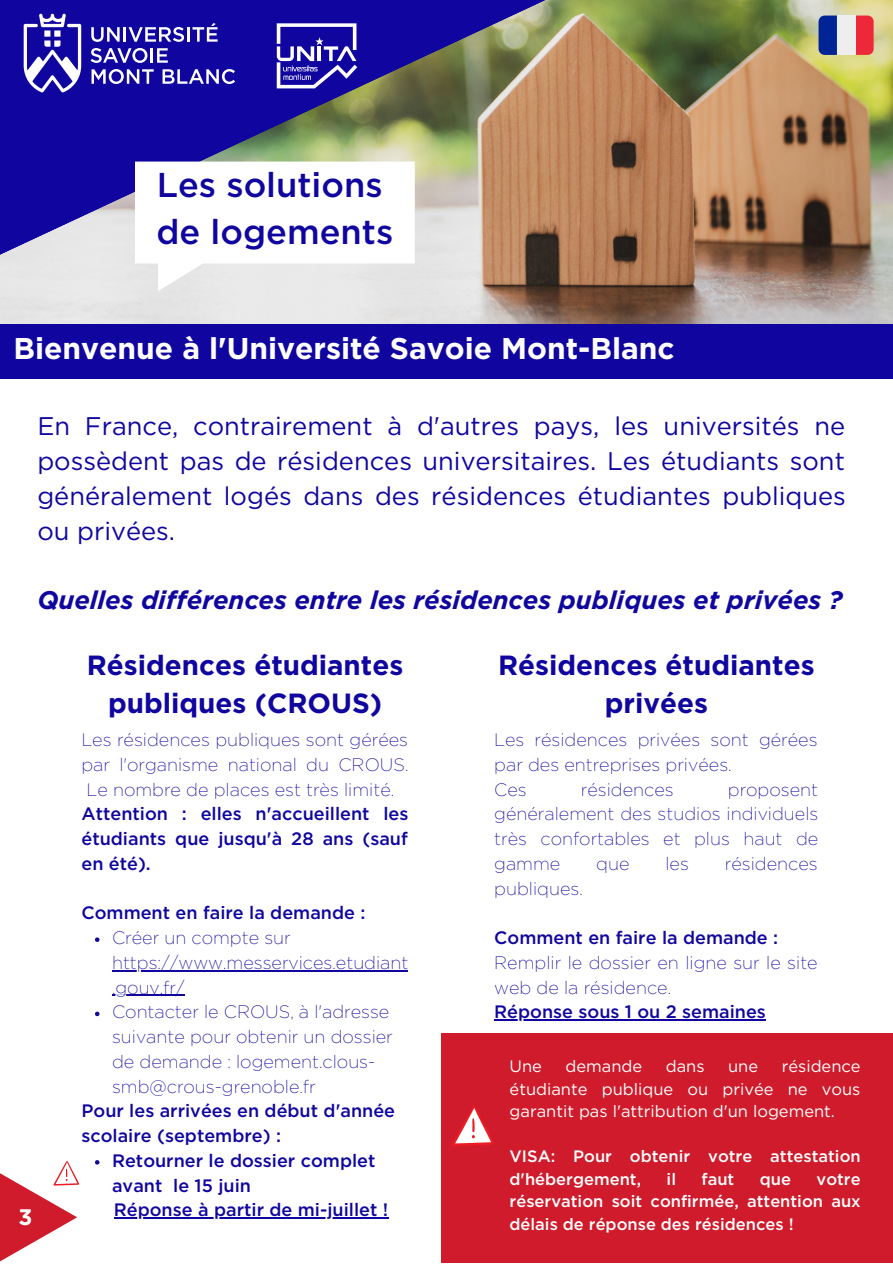
<style>
.page{position:relative;width:893px;height:1264px;background:#fff}
.page>*{position:absolute;margin:0;border:0;box-sizing:border-box;transform-origin:0 0}
.t1{font:500 34.35px "Gotham";color:#10069f}
.t2{font:700 30px "Gotham";color:#fff}
.t3{font:700 27.75px "Gotham";color:#10069f}
.t4{font:25.5px/34.8px "Gotham";color:#10069f;text-align:justify}
.t5{font:italic 700 25.5px "Gotham";color:#10069f}
.t6{font:700 22.5px "Gotham";color:#fff}
.t7{font:200 18px/24.8px "Gotham";color:#10069f}
.t8{font:500 18px/24.8px "Gotham";color:#10069f}
.t9{font:500 16.5px/22.5px "Gotham";color:#fff}
.t10{font:16.5px/22.5px "Gotham";color:#fff;text-align:justify}
</style>
<div class="page">
<img style="left:0;top:0;width:892px;height:324px">
<svg style="left:0;top:0;width:580px;height:258px;background:#5e528c"></svg>
<div style="left:0;top:324px;width:892px;height:54px;background:#10069f"></div>
<svg style="left:135px;top:161px;width:280px;height:130px"></svg>
<svg style="left:855px;top:16px;width:18px;height:39px"></svg>
<svg style="left:818px;top:16px;width:18px;height:39px"></svg>
<div style="left:836px;top:16px;width:19px;height:39px;background:#eee"></div>
<svg style="left:95px;top:937px;width:4px;height:4px"></svg>
<hr style="left:112px;top:970px;width:296px;height:1px;background:#10069f">
<hr style="left:112px;top:994px;width:72px;height:1px;background:#10069f">
<svg style="left:95px;top:1011px;width:4px;height:5px"></svg>
<svg style="left:95px;top:1160px;width:4px;height:4px"></svg>
<hr style="left:114px;top:1217px;width:274px;height:1px;background:#10069f">
<hr style="left:494px;top:1019px;width:271px;height:1px;background:#10069f">
<div style="left:441px;top:1033px;width:451px;height:229px;background:#cf1b2b"></div>
<svg style="left:452px;top:1106px;width:42px;height:39px"></svg>
<svg style="left:91px;top:27px;width:29px;height:15px"></svg>
<hr style="left:123px;top:27px;width:3px;height:15px;background:#fff">
<svg style="left:129px;top:27px;width:55px;height:15px"></svg>
<hr style="left:187px;top:27px;width:3px;height:15px;background:#fff">
<svg style="left:192px;top:23px;width:25px;height:19px"></svg>
<svg style="left:91px;top:48px;width:77px;height:15px"></svg>
<svg style="left:91px;top:69px;width:63px;height:15px"></svg>
<svg style="left:162px;top:69px;width:73px;height:15px"></svg>
<svg style="left:24px;top:14px;width:57px;height:78px"></svg>
<svg style="left:277px;top:23px;width:80px;height:65px"></svg>
<svg style="left:0;top:1161px;width:79px;height:101px"></svg>
<p class="t1" style="left:157px;top:169px;width:227px">Les solutions</p>
<p class="t1" style="left:156px;top:217px;width:238px">de logements</p>
<p class="t2" style="left:13px;top:335px;width:662px">Bienvenue à l'Université Savoie Mont-Blanc</p>
<p class="t4" style="left:37px;top:410px;width:809px">En France, contrairement à d'autres pays, les universités ne possèdent pas de résidences universitaires. Les étudiants sont généralement logés dans des résidences étudiantes publiques ou privées.</p>
<p class="t5" style="left:37px;top:589px;width:806px">Quelles différences entre les résidences publiques et privées ?</p>
<p class="t3" style="left:498px;top:652px;width:318px">Résidences étudiantes</p>
<p class="t3" style="left:604px;top:691px;width:105px">privées</p>
<p class="t7" style="left:494px;top:727px;width:325px">Les résidences privées sont gérées par des entreprises privées.</p>
<p class="t7" style="left:494px;top:777px;width:34px">Ces</p>
<p class="t7" style="left:581px;top:777px;width:94px">résidences</p>
<p class="t3" style="left:87px;top:652px;width:318px">Résidences étudiantes</p>
<p class="t3" style="left:108px;top:691px;width:276px">publiques (CROUS)</p>
<p class="t7" style="left:81px;top:727px;width:328px;text-align:justify">Les résidences publiques sont gérées par l'organisme national du CROUS.<br>Le nombre de places est très limité.</p>
<p class="t8" style="left:81px;top:802px;width:328px;text-align:justify">Attention : elles n'accueillent les étudiants que jusqu'à 28 ans (sauf en été).</p>
<p class="t8" style="left:81px;top:901px;width:285px">Comment en faire la demande :</p>
<p class="t7" style="left:494px;top:777px;width:325px;text-align:justify;text-indent:233px">proposent généralement des studios individuels très confortables et plus haut de gamme</p>
<p class="t7" style="left:596px;top:851px;width:35px">que</p>
<p class="t7" style="left:665px;top:851px;width:25px">les</p>
<p class="t7" style="left:724px;top:851px;width:94px">résidences</p>
<p class="t7" style="left:494px;top:876px;width:90px">publiques.</p>
<p class="t8" style="left:494px;top:926px;width:285px">Comment en faire la demande :</p>
<p class="t7" style="left:494px;top:950px;width:325px">Remplir le dossier en ligne sur le site web de la résidence.</p>
<p class="t8" style="left:494px;top:1000px;width:273px">Réponse sous 1 ou 2 semaines</p>
<p class="t10" style="left:509px;top:1056px;width:34px">Une</p>
<p class="t10" style="left:565px;top:1056px;width:78px">demande</p>
<p class="t10" style="left:665px;top:1056px;width:40px">dans</p>
<p class="t10" style="left:728px;top:1056px;width:32px">une</p>
<p class="t7" style="left:112px;top:925px;width:298px">Créer un compte sur https://www.messervices.etudiant .gouv.fr/</p>
<p class="t7" style="left:112px;top:999px;width:282px">Contacter le CROUS, à l'adresse suivante pour obtenir un dossier de demande : logement.clous&shy;smb@crous-grenoble.fr</p>
<p class="t10" style="left:509px;top:1056px;width:352px;text-indent:272px">résidence étudiante publique ou privée ne vous garantit pas l'attribution d'un logement.</p>
<p class="t9" style="left:509px;top:1146px;width:352px">VISA: Pour obtenir votre attestation d'hébergement,</p>
<p class="t8" style="left:81px;top:1099px;width:315px">Pour les arrivées en début d'année scolaire (septembre) :</p>
<p class="t8" style="left:112px;top:1149px;width:265px">Retourner le dossier complet avant le 15 juin</p>
<p class="t9" style="left:666px;top:1168px;width:11px">il</p>
<p class="t9" style="left:701px;top:1168px;width:34px">faut</p>
<p class="t9" style="left:759px;top:1168px;width:33px">que</p>
<p class="t9" style="left:509px;top:1168px;width:353px;text-align:right">votre<br>réservation soit confirmée, attention aux</p>
<p class="t8" style="left:114px;top:1198px;width:276px">Réponse à partir de mi-juillet !</p>
<p class="t6" style="left:19px;top:1207px;width:15px">3</p>
<p class="t9" style="left:509px;top:1213px;width:285px">délais de réponse des résidences !</p>
</div>
